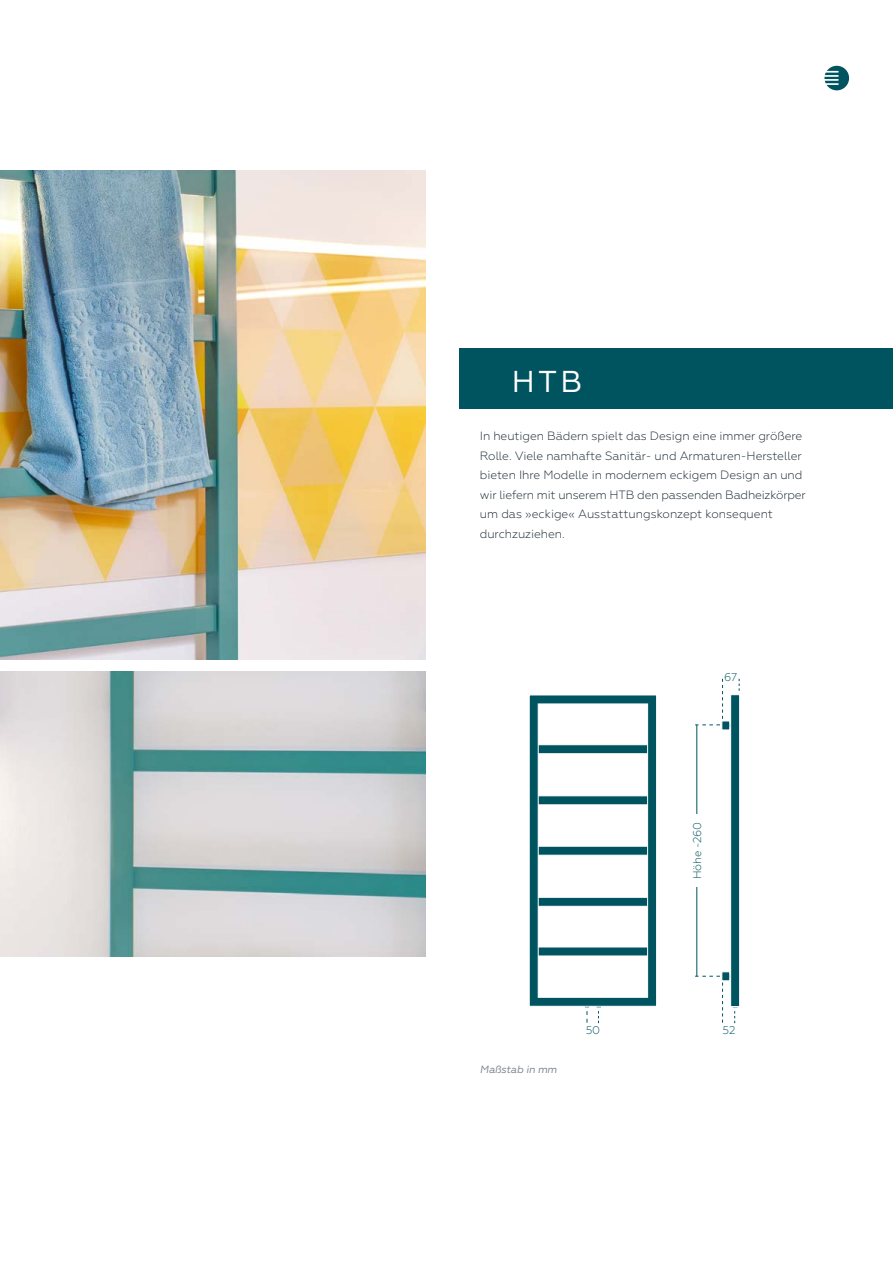
<style>
.page{position:relative;width:893px;height:1263px;background:#fff}
.page>*{position:absolute;margin:0;border:0;box-sizing:border-box;transform-origin:0 0}
.t1{font:30.15px "Geometria";color:#fff}
.t2{font:300 12px/19.5px "Geometria";letter-spacing:-.005em;color:#1b2b32}
.t3{font:300 11.25px "Geometria";letter-spacing:-.01em;color:#005460}
.t4{font:italic 10.5px "Geometria";letter-spacing:-.01em;color:#7c868e}
</style>
<div class="page">
<svg style="left:824px;top:66px;width:25px;height:24px"></svg>
<div style="left:459px;top:349px;width:434px;height:60px;background:#005460"></div>
<img style="left:0;top:672px;width:425px;height:285px">
<img style="left:0;top:170px;width:425px;height:489px">
<svg style="left:529px;top:695px;width:128px;height:328px"></svg>
<svg style="left:732px;top:1007px;width:6px;height:16px"></svg>
<div style="left:722px;top:721px;width:8px;height:9px;background:#005460"></div>
<div style="left:722px;top:971px;width:8px;height:10px;background:#005460;border:1px solid #fff"></div>
<div style="left:730px;top:694px;width:10px;height:313px;background:#005460;border:1px solid #fff"></div>
<hr style="left:696px;top:725px;width:1px;height:251px;background:#005460">
<svg style="left:695px;top:679px;width:28px;height:46px"></svg>
<svg style="left:695px;top:976px;width:28px;height:47px"></svg>
<div style="left:691px;top:814px;width:11px;height:73px;background:#fff"></div>
<h1 class="t1" style="left:512px;top:364px;width:72px">HTB</h1>
<p class="t2" style="left:480px;top:426px;width:327px">In heutigen Bädern spielt das Design eine immer größere Rolle. Viele namhafte Sanitär- und Armaturen-Hersteller bieten Ihre Modelle in modernem eckigem Design an und wir liefern mit unserem HTB den passenden Badheizkörper um das »eckige« Ausstattungskonzept konsequent durchzuziehen.</p>
<p class="t3" style="left:724px;top:670px;width:15px">67</p>
<p class="t3" style="left:691px;top:879px;width:59px;rotate:-90deg">Höhe -260</p>
<p class="t4" style="left:480px;top:1063px;width:79px">Maßstab in mm</p>
<p class="t3" style="left:586px;top:1024px;width:16px">50</p>
<p class="t3" style="left:722px;top:1024px;width:15px">52</p>
</div>
